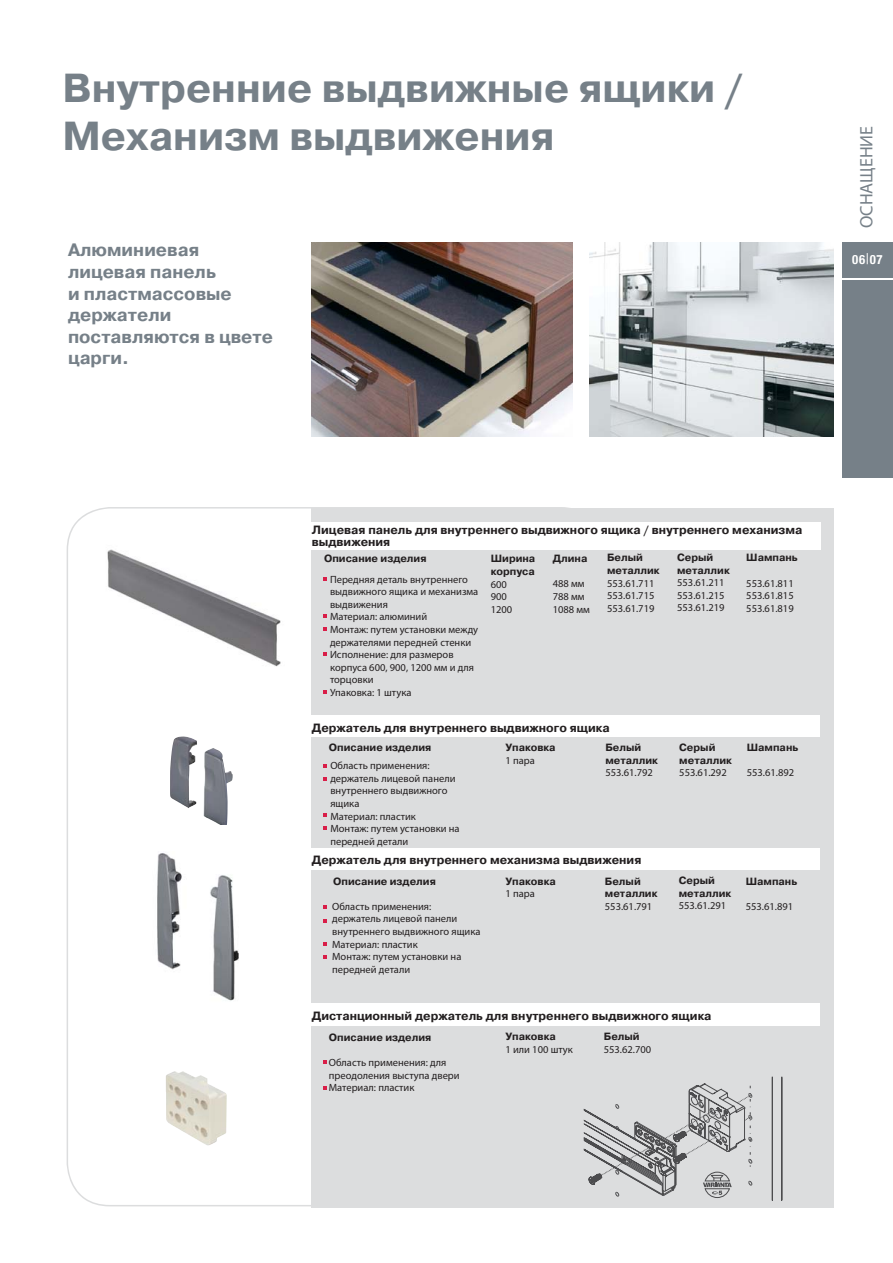
<style>
.page{position:relative;width:893px;height:1263px;background:#fff}
.page>*{position:absolute;margin:0;border:0;box-sizing:border-box;transform-origin:0 0}
.t1{font:700 40.5px/48.6px "Pragmatica C";color:#768088}
.t2{font:700 18px/21.6px "Pragmatica C";color:#768088}
.t3{font:18px "Myriad Pro";color:#768088}
.t4{font:700 condensed 12.75px "Helvetica Neue";color:#fff}
.t5{font:700 12px/12px "Pragmatica C";color:#231f20}
.t6{font:10.5px/12.6px "Myriad Pro";color:#231f20}
.t7{font:700 10.5px/12.6px "Pragmatica C";color:#231f20}
.s1{font-weight:400;font-size:15px}
</style>
<div class="page">
<div style="left:842px;top:242px;width:51px;height:236px;background:#768088"></div>
<hr style="left:842px;top:278px;width:51px;height:2px;background:#fff">
<div style="left:311px;top:508px;width:522px;height:700px;background:#dcddde"></div>
<svg style="left:67px;top:507px;width:537px;height:699px"></svg>
<img style="left:152px;top:852px;width:95px;height:152px">
<img style="left:100px;top:534px;width:188px;height:158px">
<div style="left:305px;top:849px;width:515px;height:21px;background:#fff"></div>
<div style="left:305px;top:1003px;width:515px;height:23px;background:#fff"></div>
<img style="left:312px;top:242px;width:261px;height:195px">
<img style="left:166px;top:1071px;width:61px;height:75px">
<hr style="left:781px;top:1077px;width:1px;height:123px;background:#4c4c4e">
<hr style="left:772px;top:1077px;width:1px;height:123px;background:#4c4c4e">
<svg style="left:584px;top:1084px;width:168px;height:114px"></svg>
<img style="left:590px;top:242px;width:243px;height:195px">
<img style="left:170px;top:736px;width:63px;height:88px">
<div style="left:305px;top:716px;width:515px;height:21px;background:#fff"></div>
<div style="left:311px;top:522px;width:510px;height:28px;background:#fff"></div>
<svg style="left:324px;top:652px;width:3px;height:4px"></svg>
<svg style="left:324px;top:777px;width:3px;height:4px"></svg>
<svg style="left:324px;top:942px;width:3px;height:4px"></svg>
<h1 class="t1" style="left:62px;top:66px;width:682px">Внутренние выдвижные ящики /<br>Механизм выдвижения</h1>
<h2 class="t2" style="left:68px;top:241px;width:206px">Алюминиевая лицевая панель<br>и пластмассовые держатели поставляются в цвете царги.</h2>
<h2 class="t3" style="left:859px;top:228px;width:104px;rotate:-90deg">ОСНАЩЕНИЕ</h2>
<p class="t4" style="left:852px;top:255px;width:32px">06<span class="s1">|</span>07</p>
<p class="t5" style="left:312px;top:524px;width:492px">Лицевая панель для внутреннего выдвижного ящика / внутреннего механизма выдвижения</p>
<p class="t7" style="left:324px;top:553px;width:104px">Описание изделия</p>
<p class="t6" style="left:330px;top:573px;width:150px">Передняя деталь внутреннего выдвижного ящика и механизма выдвижения<br>Материал: алюминий<br>Монтаж: путем установки между держателями передней стенки<br>Исполнение: для размеров корпуса 600, 900, 1200 мм и для торцовки<br>Упаковка: 1 штука</p>
<p class="t7" style="left:491px;top:553px;width:46px">Ширина корпуса</p>
<p class="t6" style="left:491px;top:578px;width:23px">600<br>900<br>1200</p>
<p class="t7" style="left:553px;top:553px;width:36px">Длина</p>
<p class="t6" style="left:553px;top:578px;width:39px">488 мм<br>788 мм<br>1088 мм</p>
<p class="t7" style="left:607px;top:552px;width:54px">Белый металлик</p>
<p class="t6" style="left:607px;top:577px;width:49px;text-align:justify">553.61.711<br>553.61.715<br>553.61.719</p>
<p class="t5" style="left:312px;top:722px;width:299px">Держатель для внутреннего выдвижного ящика</p>
<p class="t7" style="left:329px;top:742px;width:104px">Описание изделия</p>
<p class="t6" style="left:330px;top:760px;width:131px">Область применения: держатель лицевой панели внутреннего выдвижного ящика<br>Материал: пластик<br>Монтаж: путем установки на передней детали</p>
<p class="t7" style="left:505px;top:742px;width:52px">Упаковка</p>
<p class="t6" style="left:505px;top:755px;width:31px">1 пара</p>
<p class="t7" style="left:605px;top:742px;width:54px">Белый металлик</p>
<p class="t6" style="left:605px;top:767px;width:49px">553.61.792</p>
<p class="t5" style="left:312px;top:855px;width:331px">Держатель для внутреннего механизма выдвижения</p>
<p class="t7" style="left:333px;top:875px;width:104px">Описание изделия</p>
<p class="t6" style="left:332px;top:901px;width:150px">Область применения: держатель лицевой панели внутреннего выдвижного ящика<br>Материал: пластик<br>Монтаж: путем установки на передней детали</p>
<p class="t7" style="left:505px;top:875px;width:52px">Упаковка</p>
<p class="t6" style="left:505px;top:888px;width:31px">1 пара</p>
<p class="t7" style="left:605px;top:875px;width:54px">Белый металлик</p>
<p class="t6" style="left:605px;top:901px;width:49px">553.61.791</p>
<p class="t7" style="left:677px;top:552px;width:54px">Серый металлик</p>
<p class="t6" style="left:677px;top:577px;width:49px;text-align:justify">553.61.211<br>553.61.215<br>553.61.219</p>
<p class="t7" style="left:746px;top:552px;width:53px">Шампань</p>
<p class="t6" style="left:746px;top:577px;width:49px;text-align:justify">553.61.811<br>553.61.815<br>553.61.819</p>
<p class="t7" style="left:679px;top:742px;width:54px">Серый металлик</p>
<p class="t6" style="left:679px;top:767px;width:49px">553.61.292</p>
<p class="t7" style="left:747px;top:742px;width:53px">Шампань</p>
<p class="t6" style="left:747px;top:767px;width:49px">553.61.892</p>
<p class="t7" style="left:679px;top:875px;width:54px">Серый металлик</p>
<p class="t6" style="left:679px;top:900px;width:49px">553.61.291</p>
<p class="t7" style="left:746px;top:875px;width:53px">Шампань</p>
<p class="t6" style="left:746px;top:901px;width:49px">553.61.891</p>
<p class="t5" style="left:312px;top:1010px;width:401px">Дистанционный держатель для внутреннего выдвижного ящика</p>
<p class="t7" style="left:329px;top:1032px;width:104px">Описание изделия</p>
<p class="t6" style="left:329px;top:1057px;width:132px">Область применения: для преодоления выступа двери<br>Материал: пластик</p>
<p class="t7" style="left:505px;top:1031px;width:52px">Упаковка</p>
<p class="t6" style="left:505px;top:1044px;width:69px">1 или 100 штук</p>
<p class="t7" style="left:604px;top:1031px;width:37px">Белый</p>
<p class="t6" style="left:604px;top:1043px;width:49px">553.62.700</p>
</div>
